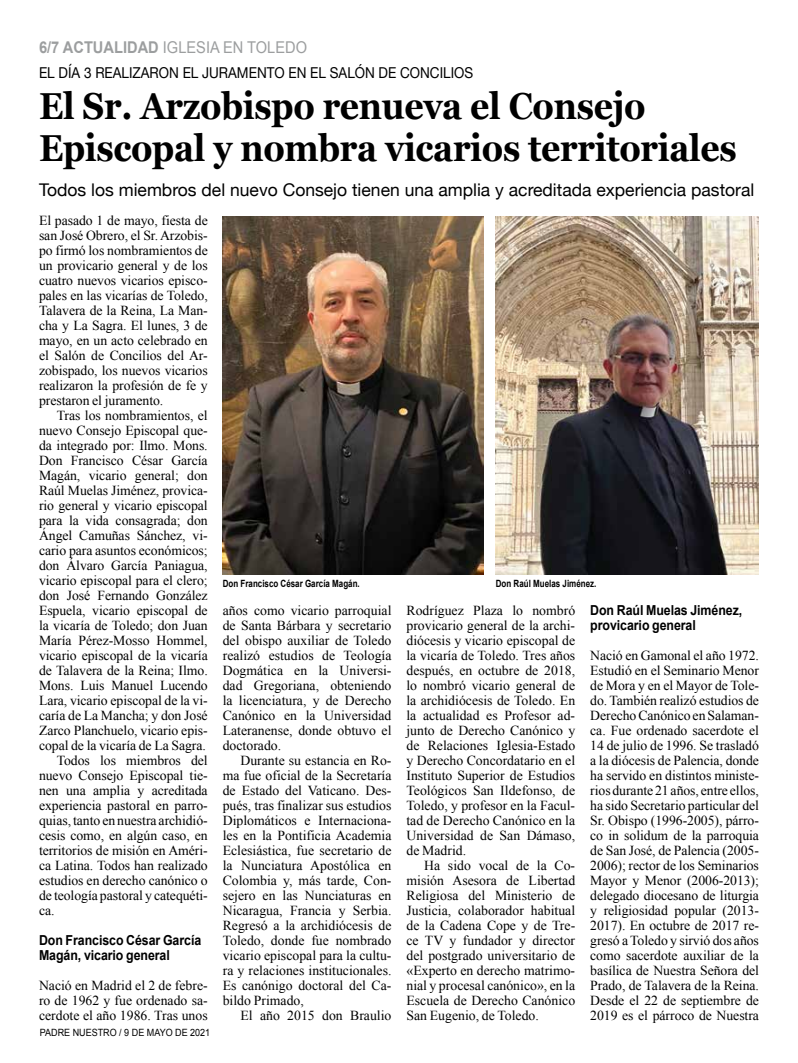
<style>
.page{position:relative;width:798px;height:1063px;background:#fff}
.page>*{position:absolute;margin:0;border:0;box-sizing:border-box;transform-origin:0 0}
.t1{font:700 37.5px/41.2px "Georgia";letter-spacing:-.01em;color:#000;scale:.9 1}
.t2{font:17.5px "Helvetica Neue";color:#000}
.t3{font:16.25px "Arial";color:#9c9e9f;scale:.9 1}
.t4{font:15px "Helvetica Neue";color:#000;scale:.9 1}
.t5{font:13.75px/15px "Times New Roman";letter-spacing:-.005em;color:#000;text-align:justify}
.t6{font:700 13.75px/15px "Arial";letter-spacing:-.005em;color:#000;scale:.9 1}
.t7{font:700 10px "Arial";color:#000;scale:.8 1}
.t8{font:10px "Arial";color:#000;scale:.9 1}
.s1{font-weight:700}
</style>
<div class="page">
<img style="left:495px;top:216px;width:263px;height:359px">
<img style="left:223px;top:216px;width:260px;height:359px">
<p class="t3" style="left:39px;top:37px;width:299px"><span class="s1">6/7 ACTUALIDAD</span> IGLESIA EN TOLEDO</p>
<p class="t4" style="left:39px;top:62px;width:484px">EL DÍA 3 REALIZARON EL JURAMENTO EN EL SALÓN DE CONCILIOS</p>
<h1 class="t1" style="left:39px;top:84px;width:776px">El Sr. Arzobispo renueva el Consejo<br>Episcopal y nombra vicarios territoriales</h1>
<p class="t2" style="left:39px;top:177px;width:716px">Todos los miembros del nuevo Consejo tienen una amplia y acreditada experiencia pastoral</p>
<p class="t5" style="left:39px;top:212px;width:170px">El pasado 1 de mayo, fiesta de san José Obrero, el Sr. Arzobis&shy;po firmó los nombramientos de un provicario general y de los cuatro nuevos vicarios episco&shy;pales en las vicarías de Toledo, Talavera de la Reina, La Man&shy;cha y La Sagra. El lunes, 3 de mayo, en un acto celebrado en el Salón de Concilios del Ar&shy;zobispado, los nuevos vicarios realizaron la profesión de fe y prestaron el juramento.</p>
<p class="t5" style="left:57px;top:407px;width:152px">Tras los nombramientos, el</p>
<p class="t5" style="left:39px;top:422px;width:170px">nuevo Consejo Episcopal que-</p>
<p class="t5" style="left:39px;top:437px;width:170px">da integrado por: Ilmo. Mons.</p>
<p class="t5" style="left:39px;top:452px;width:170px">Don Francisco César García</p>
<p class="t5" style="left:39px;top:467px;width:170px">Magán, vicario general; don</p>
<p class="t5" style="left:39px;top:482px;width:170px">Raúl Muelas Jiménez, provica-</p>
<p class="t5" style="left:39px;top:498px;width:170px">rio general y vicario episcopal</p>
<p class="t5" style="left:39px;top:513px;width:170px">para la vida consagrada; don</p>
<p class="t5" style="left:39px;top:528px;width:170px">Ángel Camuñas Sánchez, vi-</p>
<p class="t5" style="left:39px;top:543px;width:170px">cario para asuntos económicos;</p>
<p class="t5" style="left:39px;top:558px;width:170px">don Álvaro García Paniagua,</p>
<p class="t5" style="left:39px;top:573px;width:170px">vicario episcopal para el clero;</p>
<p class="t5" style="left:39px;top:588px;width:170px">don José Fernando González</p>
<p class="t5" style="left:39px;top:603px;width:170px">Espuela, vicario episcopal de</p>
<p class="t5" style="left:39px;top:618px;width:170px">la vicaría de Toledo; don Juan</p>
<p class="t5" style="left:39px;top:633px;width:170px">María Pérez-Mosso Hommel,</p>
<p class="t5" style="left:39px;top:648px;width:170px">vicario episcopal de la vicaría</p>
<p class="t5" style="left:39px;top:663px;width:170px">de Talavera de la Reina; Ilmo.</p>
<p class="t5" style="left:39px;top:678px;width:170px">Mons. Luis Manuel Lucendo</p>
<p class="t5" style="left:39px;top:693px;width:170px">Lara, vicario episcopal de la vi-</p>
<p class="t5" style="left:39px;top:708px;width:170px">caría de La Mancha; y don José</p>
<p class="t5" style="left:39px;top:723px;width:170px">Zarco Planchuelo, vicario epis-</p>
<p class="t5" style="left:39px;top:738px;width:168px">copal de la vicaría de La Sagra.</p>
<p class="t5" style="left:57px;top:753px;width:152px">Todos los miembros del</p>
<p class="t5" style="left:39px;top:768px;width:170px">nuevo Consejo Episcopal tie-</p>
<p class="t5" style="left:39px;top:783px;width:170px">nen una amplia y acreditada</p>
<p class="t5" style="left:39px;top:798px;width:170px">experiencia pastoral en parro-</p>
<p class="t5" style="left:39px;top:813px;width:170px">quias, tanto en nuestra archidió-</p>
<p class="t5" style="left:39px;top:828px;width:170px">cesis como, en algún caso, en</p>
<p class="t5" style="left:39px;top:843px;width:170px">territorios de misión en Améri-</p>
<p class="t5" style="left:39px;top:858px;width:170px">ca Latina. Todos han realizado</p>
<p class="t5" style="left:39px;top:873px;width:170px">estudios en derecho canónico o</p>
<p class="t5" style="left:39px;top:888px;width:170px">de teología pastoral y catequéti-</p>
<p class="t5" style="left:39px;top:903px;width:17px">ca.</p>
<p class="t6" style="left:39px;top:933px;width:182px">Don Francisco César García<br>Magán, vicario general</p>
<p class="t5" style="left:39px;top:977px;width:170px">Nació en Madrid el 2 de febre&shy;ro de 1962 y fue ordenado sa&shy;cerdote el año 1986. Tras unos</p>
<p class="t7" style="left:223px;top:576px;width:173px">Don Francisco César García Magán.</p>
<p class="t7" style="left:495px;top:576px;width:127px">Don Raúl Muelas Jiménez.</p>
<p class="t5" style="left:223px;top:602px;width:170px">años como vicario parroquial de Santa Bárbara y secretario del obispo auxiliar de Toledo realizó estudios de Teología Dogmática en la Universi&shy;dad Gregoriana, obteniendo la licenciatura, y de Derecho Canónico en la Universidad Lateranense, donde obtuvo el doctorado.</p>
<p class="t5" style="left:223px;top:752px;width:170px;text-indent:18px">Durante su estancia en Ro&shy;ma fue oficial de la Secretaría de Estado del Vaticano. Des&shy;pués, tras finalizar sus estudios Diplomáticos e Internaciona&shy;les en la Pontificia Academia Eclesiástica, fue secretario de la Nunciatura Apostólica en Colombia y, más tarde, Con&shy;sejero en las Nunciaturas en Nicaragua, Francia y Serbia.<br>Regresó a la archidiócesis de Toledo, donde fue nombrado vicario episcopal para la cultu&shy;ra y relaciones institucionales.<br>Es canónigo doctoral del Ca&shy;bildo Primado,</p>
<p class="t5" style="left:240px;top:1007px;width:152px">El año 2015 don Braulio</p>
<p class="t6" style="left:590px;top:603px;width:170px">Don Raúl Muelas Jiménez, provicario general</p>
<p class="t5" style="left:590px;top:648px;width:170px">Nació en Gamonal el año 1972.<br>Estudió en el Seminario Menor de Mora y en el Mayor de Tole&shy;do. También realizó estudios de Derecho Canónico en Salaman&shy;ca. Fue ordenado sacerdote el 14 de julio de 1996. Se trasladó a la diócesis de Palencia, donde ha servido en distintos ministe&shy;rios durante 21 años, entre ellos, ha sido Secretario particular del Sr. Obispo (1996-2005), párro&shy;co in solidum de la parroquia de San José, de Palencia (2005- 2006); rector de los Seminarios Mayor y Menor (2006-2013); delegado diocesano de liturgia y religiosidad popular (2013- 2017). En octubre de 2017 re&shy;gresó a Toledo y sirvió dos años como sacerdote auxiliar de la basílica de Nuestra Señora del Prado, de Talavera de la Reina.<br>Desde el 22 de septiembre de 2019 es el párroco de Nuestra</p>
<p class="t5" style="left:406px;top:602px;width:170px">Rodríguez Plaza lo nombró provicario general de la archi&shy;diócesis y vicario episcopal de la vicaría de Toledo. Tres años después, en octubre de 2018, lo nombró vicario general de la archidiócesis de Toledo. En la actualidad es Profesor ad&shy;junto de Derecho Canónico y de Relaciones Iglesia-Estado y Derecho Concordatario en el Instituto Superior de Estudios Teológicos San Ildefonso, de Toledo, y profesor en la Facul&shy;tad de Derecho Canónico en la Universidad de San Dámaso, de Madrid.</p>
<p class="t5" style="left:406px;top:857px;width:170px;text-indent:18px">Ha sido vocal de la Co&shy;misión Asesora de Libertad Religiosa del Ministerio de Justicia, colaborador habitual de la Cadena Cope y de Tre&shy;ce TV y fundador y director del postgrado universitario de «Experto en derecho matrimo&shy;nial y procesal canónico», en la Escuela de Derecho Canónico San Eugenio, de Toledo.</p>
<p class="t8" style="left:40px;top:1026px;width:191px">PADRE NUESTRO / 9 DE MAYO DE 2021</p>
</div>
